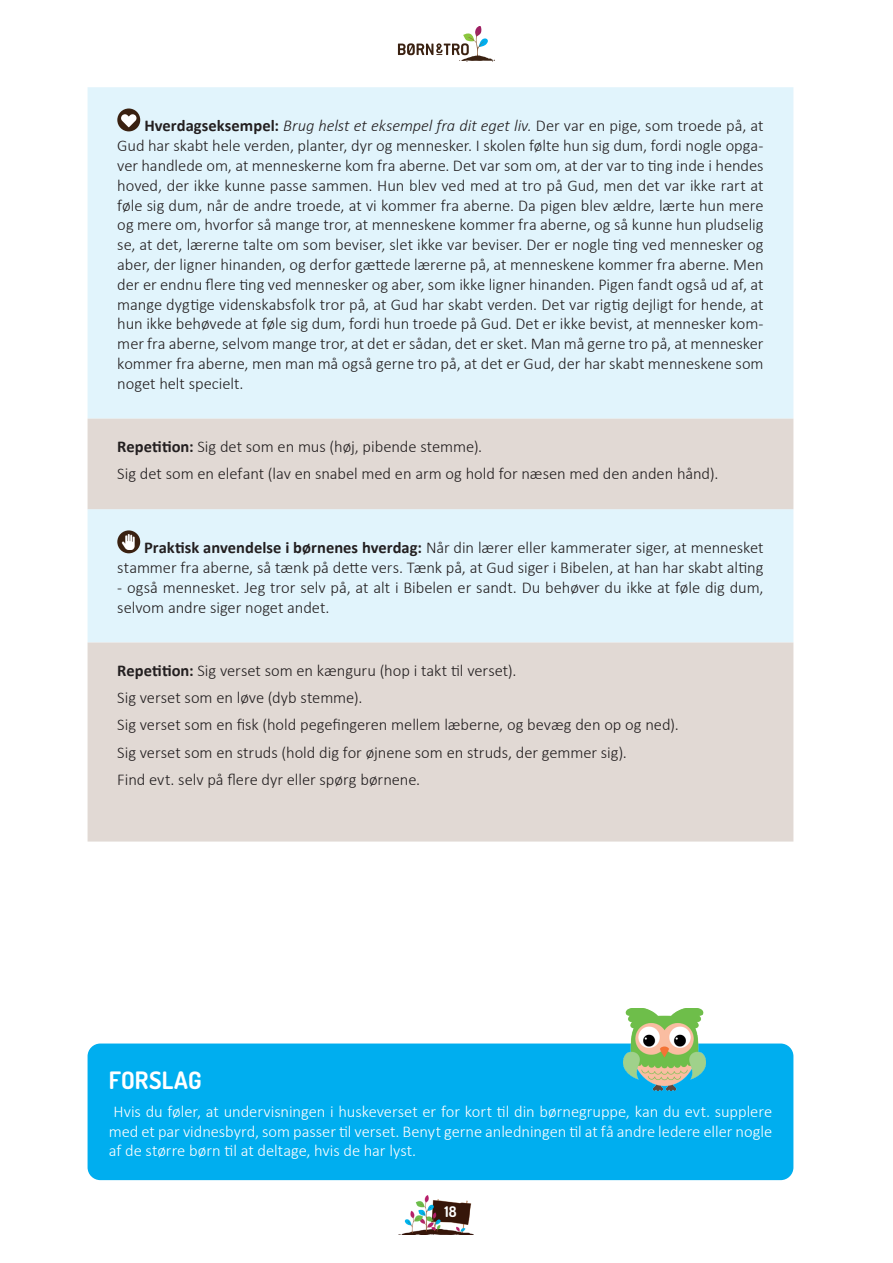
<style>
.page{position:relative;width:893px;height:1263px;background:#fff}
.page>*{position:absolute;margin:0;border:0;box-sizing:border-box;transform-origin:0 0}
.t1{font:700 24px "Dosis";letter-spacing:.005em;color:#fff}
.t2{font:300 16.5px/19.8px "Calibri";letter-spacing:-.005em;color:#231f20}
.t3{font:300 16.5px/19.5px "Calibri";color:#fff;text-align:justify}
.t4{font:700 14.7px "Dosis";color:#fff}
.s1{font-weight:700}
.s2{font-style:italic}
</style>
<div class="page">
<svg style="left:398px;top:26px;width:97px;height:36px"></svg>
<div style="left:88px;top:1043px;width:705px;height:137px;background:#00aeef;border-radius:13px"></div>
<div style="left:88px;top:87px;width:705px;height:332px;background:#e1f4fc"></div>
<svg style="left:88px;top:419px;width:705px;height:422px;background:#e0e1e0"></svg>
<div style="left:117px;top:108px;width:23px;height:23px;background:#3a2111;border-radius:50%"></div>
<svg style="left:121px;top:114px;width:15px;height:13px"></svg>
<div style="left:117px;top:530px;width:23px;height:23px;background:#3a2111;border-radius:50%"></div>
<img style="left:121px;top:534px;width:14px;height:16px">
<img style="left:623px;top:1008px;width:82px;height:83px">
<img style="left:399px;top:1195px;width:74px;height:40px">
<p class="t2" style="left:117px;top:116px;width:648px;text-align:justify;text-indent:27px"><span class="s1">Hverdagseksempel:</span> <span class="s2">Brug helst et eksempel fra dit eget liv.</span> Der var en pige, som troede på, at Gud har skabt hele verden, planter, dyr og mennesker. I skolen følte hun sig dum, fordi nogle opga&shy;ver handlede om, at menneskerne kom fra aberne. Det var som om, at der var to ting inde i hendes hoved, der ikke kunne passe sammen. Hun blev ved med at tro på Gud, men det var ikke rart at føle sig dum, når de andre troede, at vi kommer fra aberne. Da pigen blev ældre, lærte hun mere og mere om, hvorfor så mange tror, at menneskene kommer fra aberne, og så kunne hun pludselig se, at det, lærerne talte om som beviser, slet ikke var beviser. Der er nogle ting ved mennesker og aber, der ligner hinanden, og derfor gættede lærerne på, at menneskene kommer fra aberne. Men der er endnu flere ting ved mennesker og aber, som ikke ligner hinanden. Pigen fandt også ud af, at mange dygtige videnskabsfolk tror på, at Gud har skabt verden. Det var rigtig dejligt for hende, at hun ikke behøvede at føle sig dum, fordi hun troede på Gud. Det er ikke bevist, at mennesker kom&shy;mer fra aberne, selvom mange tror, at det er sådan, det er sket. Man må gerne tro på, at mennesker kommer fra aberne, men man må også gerne tro på, at det er Gud, der har skabt menneskene som noget helt specielt.</p>
<p class="t2" style="left:117px;top:433px;width:603px;line-height:27.2px"><span class="s1">Repetition:</span> Sig det som en mus (høj, pibende stemme).<br>Sig det som en elefant (lav en snabel med en arm og hold for næsen med den anden hånd).</p>
<p class="t2" style="left:117px;top:538px;width:648px;text-align:right"><span class="s1">Praktisk anvendelse i børnenes hverdag:</span> Når din lærer eller kammerater siger, at mennesket stammer fra aberne, så tænk på dette vers. Tænk på, at Gud siger i Bibelen, at han har skabt alting</p>
<p class="t2" style="left:117px;top:577px;width:648px">- også mennesket. Jeg tror selv på, at alt i Bibelen er sandt. Du behøver du ikke at føle dig dum, selvom andre siger noget andet.</p>
<p class="t2" style="left:117px;top:657px;width:563px;line-height:27.2px"><span class="s1">Repetition:</span> Sig verset som en kænguru (hop i takt til verset).<br>Sig verset som en løve (dyb stemme).<br>Sig verset som en fisk (hold pegefingeren mellem læberne, og bevæg den op og ned).<br>Sig verset som en struds (hold dig for øjnene som en struds, der gemmer sig).<br>Find evt. selv på flere dyr eller spørg børnene.</p>
<h1 class="t1" style="left:109px;top:1065px;width:94px">FORSLAG</h1>
<p class="t3" style="left:109px;top:1102px;width:665px">Hvis du føler, at undervisningen i huskeverset er for kort til din børnegruppe, kan du evt. supplere med et par vidnesbyrd, som passer til verset. Benyt gerne anledningen til at få andre ledere eller nogle af de større børn til at deltage, hvis de har lyst.</p>
<p class="t4" style="left:444px;top:1202px;width:14px">18</p>
</div>
